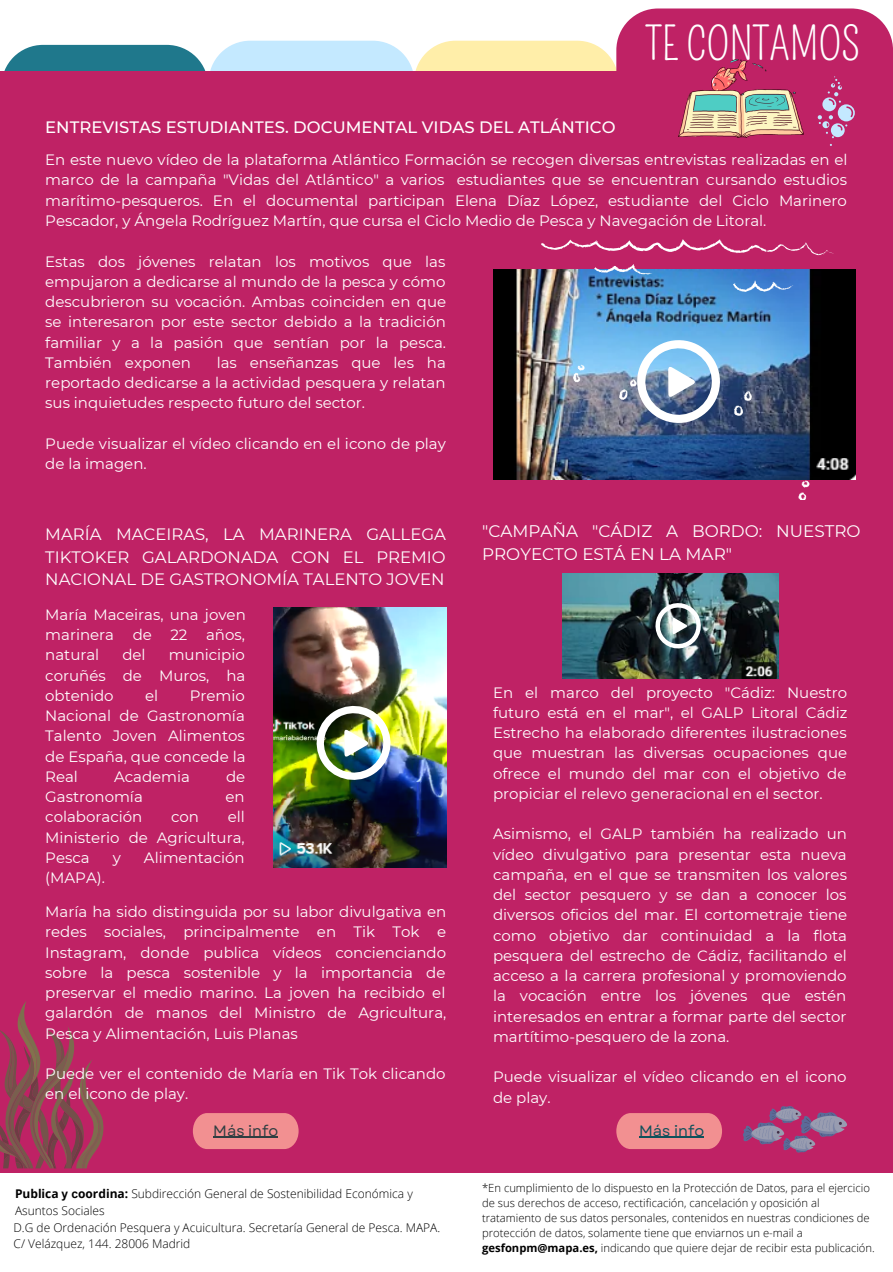
<style>
.page{position:relative;width:893px;height:1272px;background:#fff}
.page>*{position:absolute;margin:0;border:0;box-sizing:border-box;transform-origin:0 0}
.t1{font:45px "Pompiere";color:#fff}
.t2{font:16.8px/23px "Montserrat";color:#fff}
.t3{font:16.5px/22.5px "Montserrat";color:#fff;text-align:justify}
.t4{font:500 16.5px "Montserrat";color:#fff}
.t5{font:15px/20.2px "Montserrat";color:#fff;text-align:justify}
.t6{font:15px "Garet";color:#2e3e41}
.t7{font:15px "Garet";color:#0e515b}
.t8{font:300 12px/16.4px "Open Sans";color:#000}
.t9{font:300 11.25px/15px "Open Sans";color:#000}
.s1{font-weight:700}
.s2{font-family:"Arial";font-weight:700}
</style>
<div class="page">
<div style="left:0;top:562px;width:892px;height:610px;background:#bf2265"></div>
<img style="left:273px;top:607px;width:173px;height:260px">
<img style="left:562px;top:573px;width:216px;height:105px">
<img style="left:311px;top:700px;width:85px;height:85px">
<svg style="left:743px;top:1106px;width:104px;height:46px"></svg>
<svg style="left:616px;top:1113px;width:106px;height:35px;background:#ea888d"></svg>
<svg style="left:652px;top:600px;width:52px;height:51px;background:#748487"></svg>
<svg style="left:193px;top:1113px;width:105px;height:35px;background:#eb888d"></svg>
<svg style="left:0;top:1001px;width:104px;height:167px"></svg>
<hr style="left:639px;top:1136px;width:65px;height:1px;background:#0e515b">
<hr style="left:213px;top:1136px;width:65px;height:1px;background:#2e3e41">
<div style="left:0;top:71px;width:892px;height:492px;background:#bf2265"></div>
<svg style="left:4px;top:8px;width:888px;height:138px"></svg>
<img style="left:493px;top:269px;width:362px;height:210px">
<img style="left:541px;top:239px;width:292px;height:261px">
<svg style="left:631px;top:334px;width:94px;height:95px;background:#8baac8"></svg>
<img style="left:678px;top:59px;width:125px;height:79px">
<h1 class="t1" style="left:645px;top:17px;width:216px">TE CONTAMOS</h1>
<p class="t4" style="left:45px;top:117px;width:571px">ENTREVISTAS ESTUDIANTES. DOCUMENTAL VIDAS DEL ATLÁNTICO</p>
<p class="t5" style="left:45px;top:149px;width:803px">En este nuevo vídeo de la plataforma Atlántico Formación se recogen diversas entrevistas realizadas en el marco de la campaña "Vidas del Atlántico" a varios estudiantes que se encuentran cursando estudios marítimo-pesqueros. En el documental participan Elena Díaz López, estudiante del Ciclo Marinero Pescador, y Ángela Rodríguez Martín, que cursa el Ciclo Medio de Pesca y Navegación de Litoral.</p>
<p class="t5" style="left:45px;top:251px;width:402px">Estas dos jóvenes relatan los motivos que las empujaron a dedicarse al mundo de la pesca y cómo descubrieron su vocación. Ambas coinciden en que se interesaron por este sector debido a la tradición familiar y a la pasión que sentían por la pesca.<br>También exponen</p>
<p class="t5" style="left:45px;top:352px;width:402px;text-indent:171px">las enseñanzas que les ha reportado dedicarse a la actividad pesquera y relatan sus inquietudes respecto futuro del sector.</p>
<p class="t5" style="left:45px;top:433px;width:402px">Puede visualizar el vídeo clicando en el icono de play de la imagen.</p>
<p class="t3" style="left:45px;top:523px;width:402px">MARÍA MACEIRAS, LA MARINERA GALLEGA TIKTOKER GALARDONADA CON EL PREMIO NACIONAL DE GASTRONOMÍA TALENTO JOVEN</p>
<p class="t2" style="left:482px;top:519px;width:380px">"CAMPAÑA "CÁDIZ A BORDO: NUESTRO<br>PROYECTO ESTÁ EN LA MAR"</p>
<p class="t5" style="left:45px;top:604px;width:202px">María Maceiras, una joven marinera de 22 años, natural</p>
<p class="t5" style="left:45px;top:645px;width:202px;text-indent:123px">municipio coruñés de Muros, ha obtenido</p>
<p class="t5" style="left:122px;top:645px;width:25px">del</p>
<p class="t5" style="left:493px;top:682px;width:356px">En el marco del proyecto "Cádiz: Nuestro futuro está en el mar", el GALP Litoral Cádiz Estrecho ha elaborado diferentes ilustraciones que muestran las diversas ocupaciones que ofrece el mundo del mar con el objetivo de propiciar el relevo generacional en el sector.</p>
<p class="t5" style="left:493px;top:823px;width:356px">Asimismo, el GALP también ha realizado un vídeo divulgativo para presentar esta nueva campaña, en el que se transmiten los valores del sector pesquero y se dan a conocer los diversos oficios del mar. El cortometraje tiene como objetivo dar continuidad a la flota pesquera del estrecho de Cádiz, facilitando el acceso a la carrera profesional y promoviendo la vocación entre los jóvenes que estén interesados en entrar a formar parte del sector martítimo-pesquero de la zona.</p>
<p class="t5" style="left:493px;top:1066px;width:355px">Puede visualizar el vídeo clicando en el icono de play.</p>
<p class="t5" style="left:45px;top:685px;width:202px;text-indent:144px">Premio Nacional de Gastronomía Talento Joven Alimentos de España, que concede la Real</p>
<p class="t5" style="left:145px;top:685px;width:15px">el</p>
<p class="t5" style="left:114px;top:766px;width:78px">Academia</p>
<p class="t5" style="left:226px;top:766px;width:21px">de</p>
<p class="t5" style="left:45px;top:786px;width:99px">Gastronomía</p>
<p class="t5" style="left:225px;top:786px;width:21px">en</p>
<p class="t5" style="left:45px;top:806px;width:99px">colaboración</p>
<p class="t5" style="left:171px;top:806px;width:29px">con</p>
<p class="t5" style="left:45px;top:806px;width:201px;text-indent:182px">ell Ministerio de Agricultura, Pesca</p>
<p class="t5" style="left:113px;top:847px;width:10px">y</p>
<p class="t5" style="left:144px;top:847px;width:102px">Alimentación</p>
<p class="t5" style="left:45px;top:867px;width:61px">(MAPA).</p>
<p class="t5" style="left:45px;top:901px;width:402px">María ha sido distinguida por su labor divulgativa en redes sociales, principalmente en Tik Tok e Instagram, donde publica vídeos concienciando sobre la pesca sostenible y la importancia de preservar el medio marino. La joven ha recibido el galardón de manos del Ministro de Agricultura, Pesca y Alimentación, Luis Planas</p>
<p class="t5" style="left:45px;top:1063px;width:402px">Puede ver el contenido de María en Tik Tok clicando en el icono de play.</p>
<p class="t6" style="left:213px;top:1119px;width:66px">Más info</p>
<p class="t7" style="left:639px;top:1119px;width:66px">Más info</p>
<p class="t8" style="left:15px;top:1185px;width:399px"><span class="s1">Publica</span> <span class="s2">y c</span><span class="s1">oordina:</span> Subdirección General de Sostenibilidad Económica y<br>Asuntos Sociales</p>
<p class="t8" style="left:14px;top:1219px;width:428px">D.G de Ordenación Pesquera y Acuicultura. Secretaría General de Pesca. MAPA.<br>C/ Velázquez, 144. 28006 Madrid</p>
<p class="t9" style="left:482px;top:1179px;width:394px">*En cumplimiento de lo dispuesto en la Protección de Datos, para el ejercicio de sus derechos de acceso, rectificación, cancelación y oposición al tratamiento de sus datos personales, contenidos en nuestras condiciones de protección de datos, solamente tiene que enviarnos un e-mail a <span class="s1">gesfonpm@mapa.es,</span> indicando que quiere dejar de recibir esta publicación.</p>
</div>
